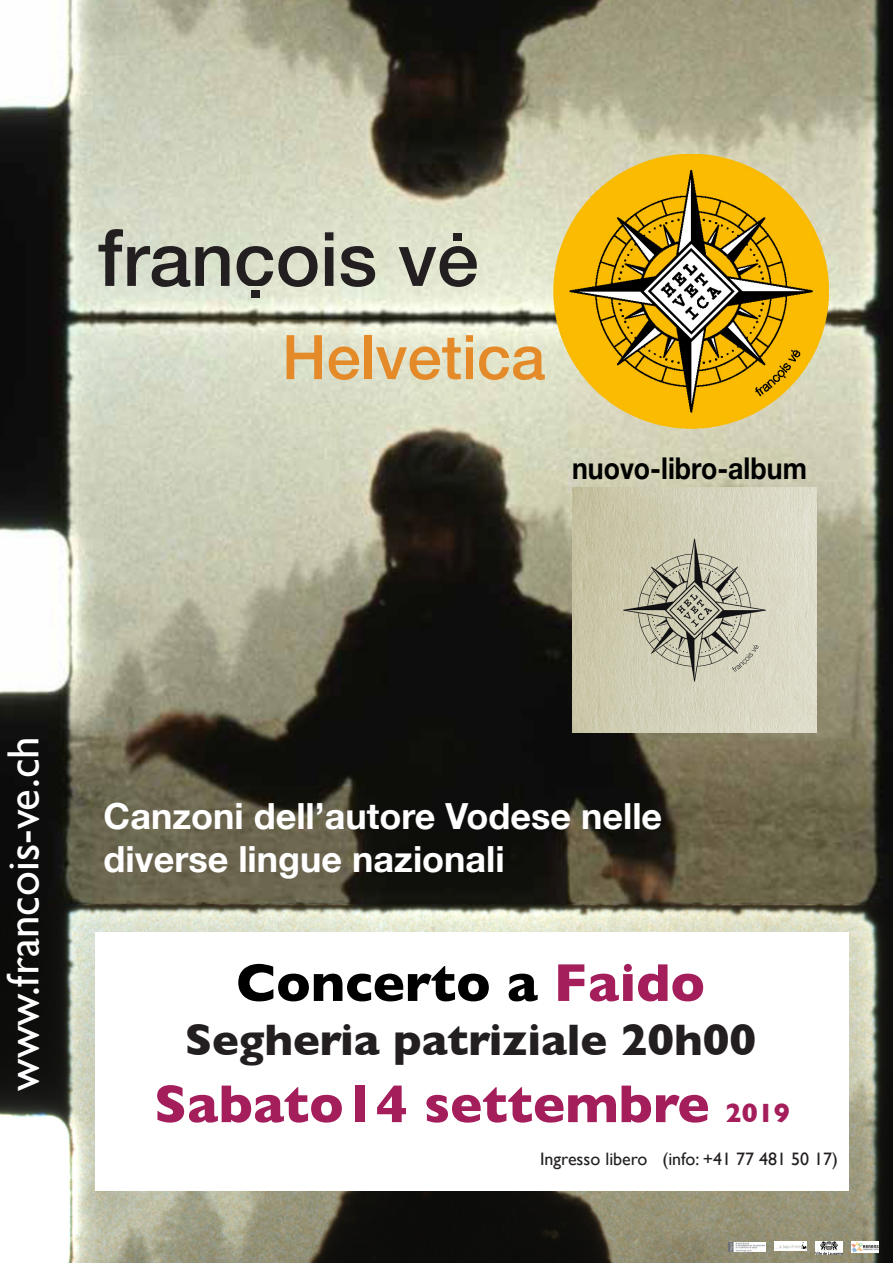
<style>
.page{position:relative;width:893px;height:1263px;background:#fff}
.page>*{position:absolute;margin:0;border:0;box-sizing:border-box;transform-origin:0 0}
.t1{font:500 75px "Helvetica Neue";color:#231f20}
.t2{font:500 61.5px "Helvetica Neue";color:#e48a28}
.t3{font:500 58.5px "Helvetica Neue";color:#231f20}
.t4{font:700 54px "Gill Sans";color:#a41e5c}
.t5{font:700 54px "Gill Sans";color:#000}
.t6{font:700 45px "Gill Sans";color:#231f20}
.t7{font:45px "Gill Sans";color:#fff}
.t8{font:700 36px/43.2px "Helvetica Neue";color:#fff}
.t9{font:700 30px "Helvetica Neue";color:#000;scale:.89 1}
.t10{font:18px "Gill Sans";color:#231f20}
.s1{font-size:79.5px}
.s2{color:#a41e5c}
.s3{font-size:27px}
</style>
<div class="page">
<img style="left:0;top:0;width:893px;height:907px">
<svg style="left:0;top:907px;width:893px;height:356px;background:#858576"></svg>
<div style="left:95px;top:932px;width:754px;height:259px;background:#fff"></div>
<img style="left:572px;top:488px;width:245px;height:244px">
<img style="left:851px;top:1241px;width:27px;height:12px">
<img style="left:728px;top:1242px;width:38px;height:10px">
<img style="left:775px;top:1242px;width:32px;height:9px">
<svg style="left:236px;top:286px;width:9px;height:19px"></svg>
<img style="left:245px;top:286px;width:21px;height:19px">
<img style="left:451px;top:217px;width:27px;height:26px">
<img style="left:816px;top:1241px;width:27px;height:13px">
<p class="t1" style="left:98px;top:199px;width:382px"><span class="s1">f</span>rançois vé</p>
<p class="t2" style="left:282px;top:308px;width:265px">Helvetica</p>
<p class="t3" style="left:449px;top:173px;width:18px">.</p>
<p class="t3" style="left:248px;top:230px;width:18px">.</p>
<p class="t9" style="left:572px;top:444px;width:265px">nuovo-libro-album</p>
<p class="t7" style="left:-3px;top:1091px;width:356px;rotate:-90deg">www.francois-ve.ch</p>
<p class="t8" style="left:104px;top:795px;width:560px">Canzoni dell’autore Vodese nelle diverse lingue nazionali</p>
<p class="t5" style="left:236px;top:940px;width:470px">Concerto a <span class="s2">Faido</span></p>
<p class="t6" style="left:185px;top:1004px;width:573px">Segheria patriziale 20h00</p>
<p class="t4" style="left:154px;top:1061px;width:637px">Sabato14 settembre <span class="s3">2019</span></p>
<p class="t10" style="left:540px;top:1148px;width:299px">Ingresso libero (info: +41 77 481 50 17)</p>
</div>
